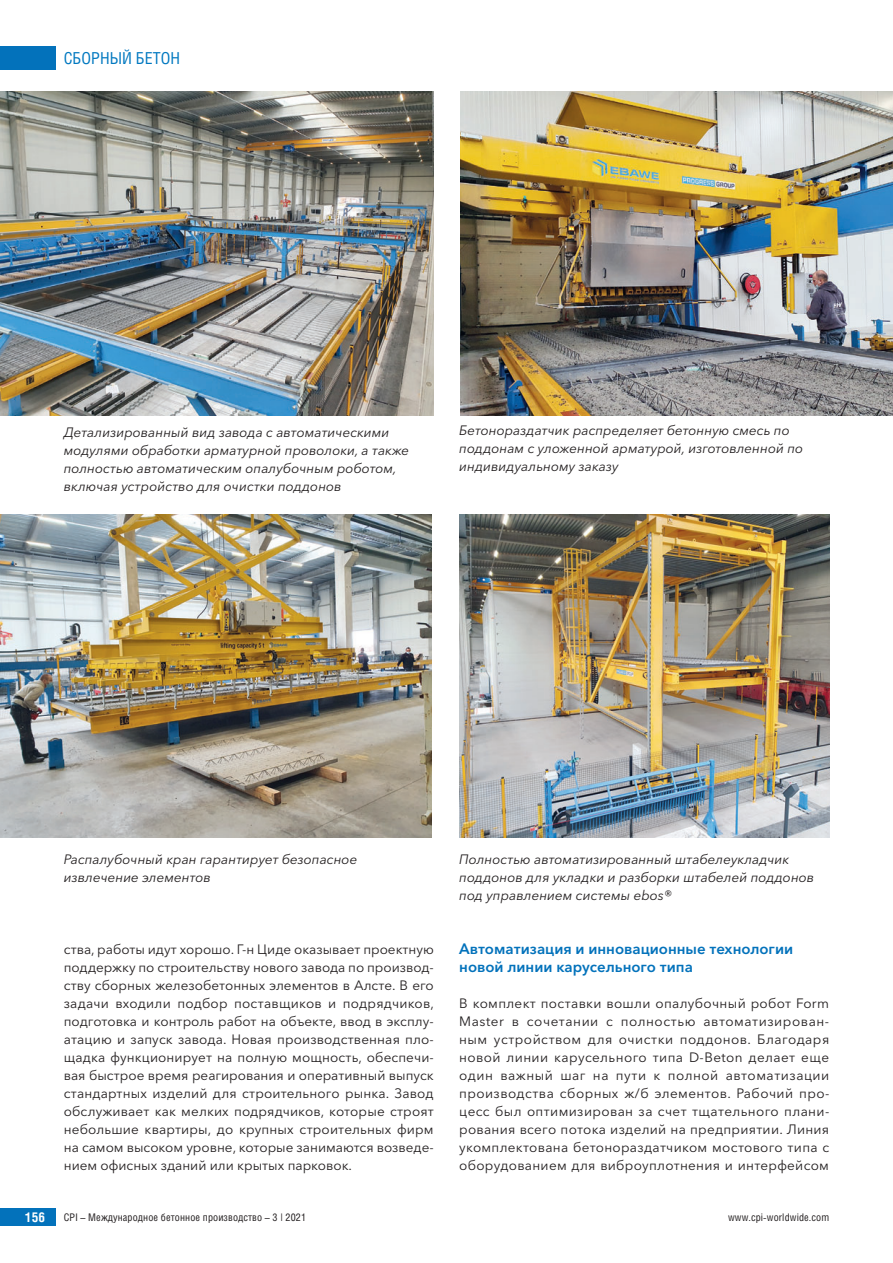
<style>
.page{position:relative;width:893px;height:1263px;background:#fff}
.page>*{position:absolute;margin:0;border:0;box-sizing:border-box;transform-origin:0 0}
.t1{font:16.5px "Helios Cond";color:#0078c0}
.t2{font:600 15px/18px "Avenir Next Cyr";color:#0372bb}
.t3{font:13.5px/18px "Avenir Next Cyr";color:#231f20;text-align:justify}
.t4{font:italic 13.5px/18px "Avenir Next Cyr";color:#231f20}
.t5{font:700 13.5px "Helios Cond";color:#fff}
.t6{font:10.5px "Helios Cond";letter-spacing:.01em;color:#231f20}
</style>
<div class="page">
<div style="left:0;top:47px;width:55px;height:23px;background:#0372bb"></div>
<div style="left:0;top:1208px;width:55px;height:18px;background:#0372bb"></div>
<img style="left:0;top:91px;width:434px;height:325px">
<img style="left:461px;top:91px;width:432px;height:325px">
<img style="left:0;top:514px;width:431px;height:324px">
<img style="left:459px;top:514px;width:370px;height:324px">
<p class="t1" style="left:64px;top:52px;width:118px">СБОРНЫЙ БЕТОН</p>
<p class="t4" style="left:64px;top:424px;width:347px">Детализированный вид завода с автоматическими модулями обработки арматурной проволоки, а также полностью автоматическим опалубочным роботом, включая устройство для очистки поддонов</p>
<p class="t4" style="left:459px;top:423px;width:346px">Бетонораздатчик распределяет бетонную смесь по поддонам с уложенной арматурой, изготовленной по индивидуальному заказу</p>
<p class="t4" style="left:64px;top:851px;width:295px">Распалубочный кран гарантирует безопасное извлечение элементов</p>
<p class="t4" style="left:459px;top:851px;width:357px">Полностью автоматизированный штабелеукладчик поддонов для укладки и разборки штабелей поддонов под управлением системы ebos®</p>
<p class="t3" style="left:64px;top:942px;width:372px">ства, работы идут хорошо. Г-н Циде оказывает проектную поддержку по строительству нового завода по производ&shy;ству сборных железобетонных элементов в Алсте. В его задачи входили подбор поставщиков и подрядчиков, подготовка и контроль работ на объекте, ввод в эксплу&shy;атацию и запуск завода. Новая производственная пло&shy;щадка функционирует на полную мощность, обеспечи&shy;вая быстрое время реагирования и оперативный выпуск стандартных изделий для строительного рынка. Завод обслуживает как мелких подрядчиков, которые строят небольшие квартиры, до крупных строительных фирм на самом высоком уровне, которые занимаются возведе&shy;нием офисных зданий или крытых парковок.</p>
<p class="t2" style="left:459px;top:941px;width:335px">Автоматизация и инновационные технологии новой линии карусельного типа</p>
<p class="t3" style="left:459px;top:996px;width:372px">В комплект поставки вошли опалубочный робот Form Master в сочетании с полностью автоматизирован&shy;ным устройством для очистки поддонов. Благодаря новой линии карусельного типа D-Beton делает еще один важный шаг на пути к полной автоматизации производства сборных ж/б элементов. Рабочий про&shy;цесс был оптимизирован за счет тщательного плани&shy;рования всего потока изделий на предприятии. Линия укомплектована бетонораздатчиком мостового типа с оборудованием для виброуплотнения и интерфейсом</p>
<p class="t5" style="left:25px;top:1209px;width:22px">156</p>
<p class="t6" style="left:64px;top:1213px;width:244px">CPI – Международное бетонное производство – 3 | 2021</p>
<p class="t6" style="left:728px;top:1213px;width:103px">www.cpi-worldwide.com</p>
</div>
